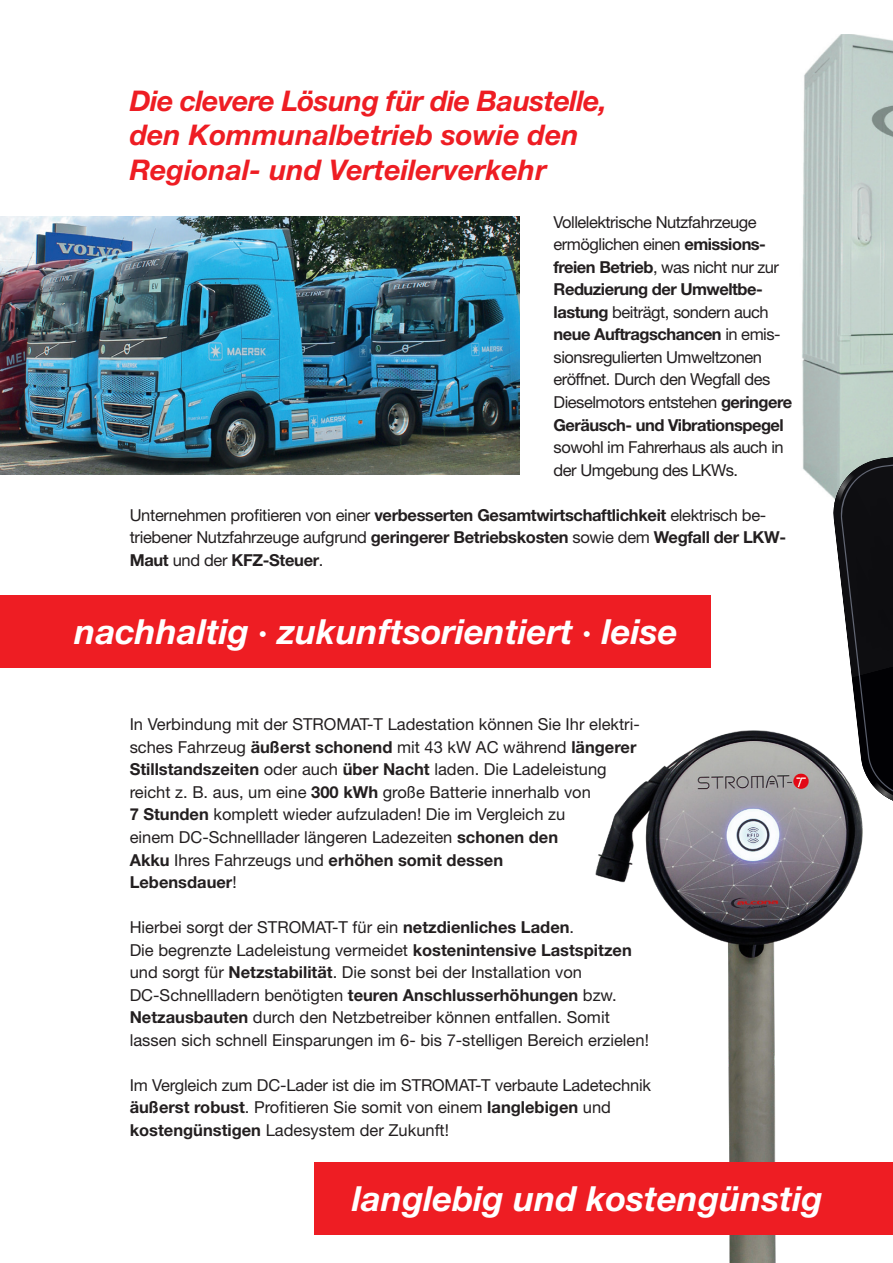
<style>
.page{position:relative;width:893px;height:1263px;background:#fff}
.page>*{position:absolute;margin:0;border:0;box-sizing:border-box;transform-origin:0 0}
.t1{font:italic 700 34.65px "Helvetica Neue LT Std";color:#fff}
.t2{font:italic 700 28.5px/34.5px "Helvetica Neue LT Std";color:#ee1d23}
.t3{font:16.5px/22.5px "Helvetica Neue LT Std";color:#231f20}
.t4{font:16.5px/22.5px "Helvetica Neue LT Std";letter-spacing:-.03em;color:#231f20}
.t5{font:16.5px/22.5px "Helvetica Neue LT Std";letter-spacing:-.02em;color:#231f20}
.s1{font-weight:700}
</style>
<div class="page">
<img style="left:802px;top:34px;width:91px;height:461px">
<img style="left:595px;top:730px;width:268px;height:533px">
<div style="left:0;top:595px;width:710px;height:73px;background:#ee1d23"></div>
<svg style="left:830px;top:454px;width:63px;height:355px"></svg>
<img style="left:0;top:216px;width:520px;height:258px">
<div style="left:314px;top:1162px;width:579px;height:73px;background:#ee1d23"></div>
<h2 class="t2" style="left:130px;top:83px;width:479px">Die clevere Lösung für die Baustelle, den Kommunalbetrieb sowie den<br>Regional- und Verteilerverkehr</h2>
<p class="t4" style="left:554px;top:211px;width:240px">Vollelektrische Nutzfahrzeuge ermöglichen einen <span class="s1">emissions&shy;freien Betrieb</span>, was nicht nur zur<br><span class="s1">Reduzierung der Umweltbe&shy;lastung</span> beiträgt, sondern auch <span class="s1">neue Auftragschancen</span> in emis&shy;sionsregulierten Umweltzonen eröffnet. Durch den Wegfall des<br>Dieselmotors entstehen <span class="s1">geringere<br>Geräusch- und Vibrationspegel</span></p>
<p class="t4" style="left:554px;top:436px;width:232px">sowohl im Fahrerhaus als auch in der Umgebung des LKWs.</p>
<p class="t5" style="left:130px;top:503px;width:658px">Unternehmen profitieren von einer <span class="s1">verbesserten Gesamtwirtschaftlichkeit</span> elektrisch be&shy;triebener Nutzfahrzeuge aufgrund <span class="s1">geringerer Betriebskosten</span> sowie dem <span class="s1">Wegfall der LKW-<br>Maut</span> und der <span class="s1">KFZ-Steuer</span>.</p>
<h1 class="t1" style="left:75px;top:610px;width:605px">nachhaltig · zukunftsorientiert · leise</h1>
<p class="t3" style="left:130px;top:713px;width:512px">In Verbindung mit der STROMAT-T Ladestation können Sie Ihr elektri&shy;sches Fahrzeug <span class="s1">äußerst schonend</span> mit 43 kW AC während <span class="s1">längerer Stillstandszeiten</span> oder auch <span class="s1">über Nacht</span> laden. Die Ladeleistung reicht z. B. aus, um eine <span class="s1">300 kWh</span> große Batterie innerhalb von<br><span class="s1">7 Stunden</span> komplett wieder aufzuladen! Die im Vergleich zu<br>einem DC-Schnelllader längeren Ladezeiten <span class="s1">schonen den<br>Akku</span> Ihres Fahrzeugs und <span class="s1">erhöhen somit dessen<br>Lebensdauer</span>!</p>
<p class="t3" style="left:130px;top:916px;width:521px">Hierbei sorgt der STROMAT-T für ein <span class="s1">netzdienliches Laden</span>.<br>Die begrenzte Ladeleistung vermeidet <span class="s1">kostenintensive Lastspitzen </span>und sorgt für <span class="s1">Netzstabilität</span>. Die sonst bei der Installation von DC-Schnellladern benötigten <span class="s1">teuren Anschlusserhöhungen</span> bzw.<br><span class="s1">Netzausbauten</span> durch den Netzbetreiber können entfallen. Somit lassen sich schnell Einsparungen im 6- bis 7-stelligen Bereich erzielen!</p>
<p class="t3" style="left:130px;top:1073px;width:523px">Im Vergleich zum DC-Lader ist die im STROMAT-T verbaute Ladetechnik <span class="s1">äußerst robust</span>. Profitieren Sie somit von einem <span class="s1">langlebigen</span> und <span class="s1">kostengünstigen</span> Ladesystem der Zukunft!</p>
<h1 class="t1" style="left:352px;top:1177px;width:472px">langlebig und kostengünstig</h1>
</div>
